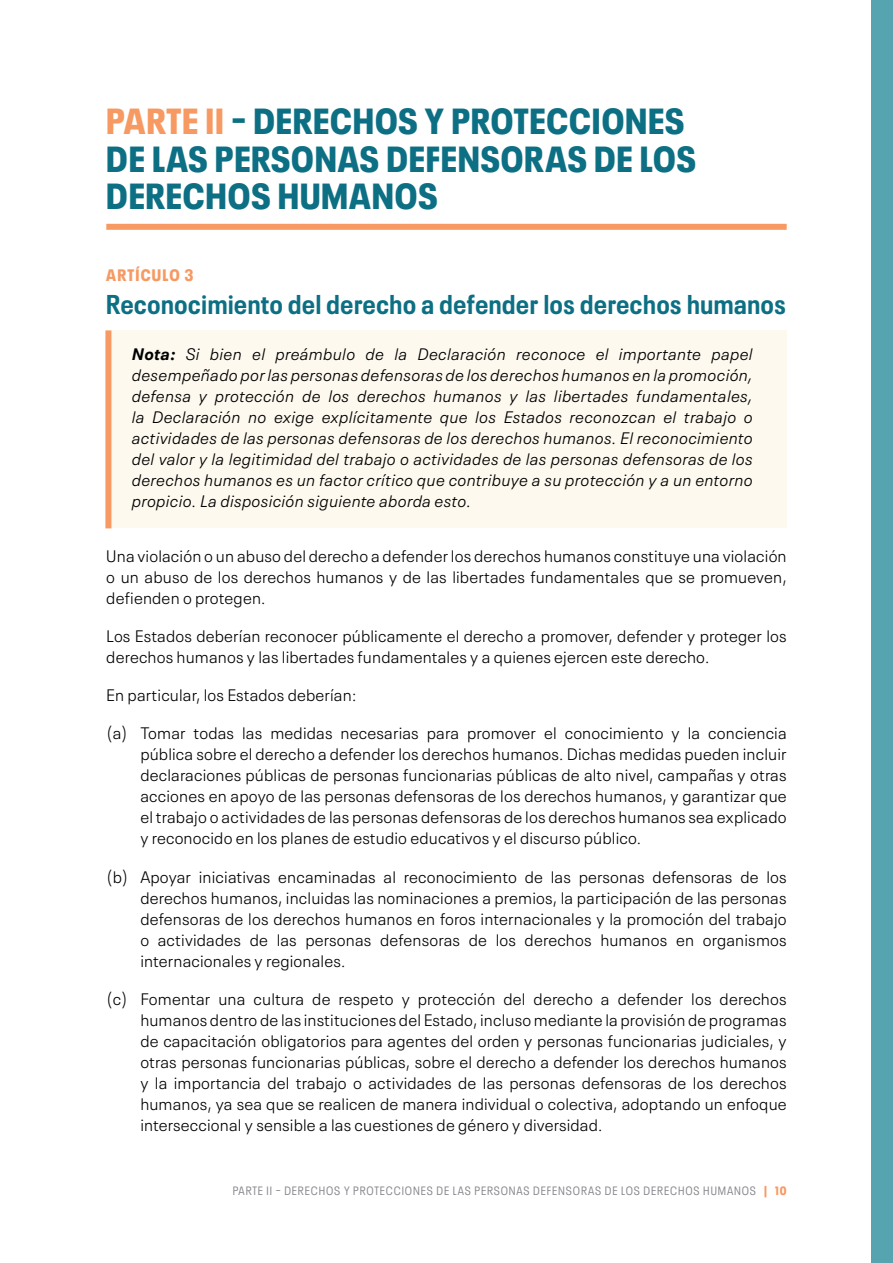
<style>
.page{position:relative;width:893px;height:1263px;background:#fff}
.page>*{position:absolute;margin:0;border:0;box-sizing:border-box;transform-origin:0 0}
.t1{font:900 condensed 36px/37.5px "Neue Plak";letter-spacing:.025em;color:#0c6f83}
.t2{font:700 condensed 27px "Neue Plak";letter-spacing:.025em;color:#0c6f83}
.t3{font:300 16.5px/21px "Neue Plak Text";letter-spacing:.01em;color:#000;text-align:justify}
.t4{font:italic 300 16.5px/21px "Neue Plak Text";letter-spacing:.02em;color:#000;text-align:justify}
.t5{font:900 condensed 16.5px "Neue Plak";letter-spacing:.075em;color:#f79962}
.t6{font:condensed 12px "Neue Plak";letter-spacing:.075em;color:#86868d}
.t7{font:900 condensed 12px "Neue Plak";color:#f79962}
.s1{color:#f79962}
.s2{font-weight:700}
</style>
<div class="page">
<div style="left:106px;top:224px;width:681px;height:6px;background:#f79962"></div>
<div style="left:106px;top:330px;width:681px;height:198px;background:#fdf9ef"></div>
<div style="left:105px;top:330px;width:6px;height:198px;background:#f79962"></div>
<div style="left:872px;top:0;width:21px;height:1263px;background:#57a4b1"></div>
<h1 class="t1" style="left:106px;top:99px;width:591px"><span class="s1">PARTE II</span> – DERECHOS Y PROTECCIONES<br>DE LAS PERSONAS DEFENSORAS DE LOS<br>DERECHOS HUMANOS</h1>
<p class="t5" style="left:106px;top:263px;width:89px">ARTÍCULO 3</p>
<h2 class="t2" style="left:106px;top:284px;width:681px">Reconocimiento del derecho a defender los derechos humanos</h2>
<p class="t4" style="left:132px;top:342px;width:622px"><span class="s2">Nota:</span> Si bien el preámbulo de la Declaración reconoce el importante papel desempeñado por las personas defensoras de los derechos humanos en la promoción, defensa y protección de los derechos humanos y las libertades fundamentales, la Declaración no exige explícitamente que los Estados reconozcan el trabajo o actividades de las personas defensoras de los derechos humanos. El reconocimiento del valor y la legitimidad del trabajo o actividades de las personas defensoras de los derechos humanos es un factor crítico que contribuye a su protección y a un entorno propicio. La disposición siguiente aborda esto.</p>
<p class="t3" style="left:106px;top:544px;width:682px">Una violación o un abuso del derecho a defender los derechos humanos constituye una violación o un abuso de los derechos humanos y de las libertades fundamentales que se promueven, defienden o protegen.</p>
<p class="t3" style="left:106px;top:624px;width:682px">Los Estados deberían reconocer públicamente el derecho a promover, defender y proteger los derechos humanos y las libertades fundamentales y a quienes ejercen este derecho.</p>
<p class="t3" style="left:106px;top:683px;width:251px">En particular, los Estados deberían:</p>
<p class="t3" style="left:140px;top:721px;width:648px;text-indent:-34px">(a) Tomar todas las medidas necesarias para promover el conocimiento y la conciencia pública sobre el derecho a defender los derechos humanos. Dichas medidas pueden incluir declaraciones públicas de personas funcionarias públicas de alto nivel, campañas y otras acciones en apoyo de las personas defensoras de los derechos humanos, y garantizar que el trabajo o actividades de las personas defensoras de los derechos humanos sea explicado y reconocido en los planes de estudio educativos y el discurso público.</p>
<p class="t3" style="left:140px;top:865px;width:648px;text-indent:-34px">(b) Apoyar iniciativas encaminadas al reconocimiento de las personas defensoras de los derechos humanos, incluidas las nominaciones a premios, la participación de las personas defensoras de los derechos humanos en foros internacionales y la promoción del trabajo o actividades de las personas defensoras de los derechos humanos en organismos internacionales y regionales.</p>
<p class="t3" style="left:140px;top:987px;width:648px;text-indent:-34px">(c) Fomentar una cultura de respeto y protección del derecho a defender los derechos humanos dentro de las instituciones del Estado, incluso mediante la provisión de programas de capacitación obligatorios para agentes del orden y personas funcionarias judiciales, y otras personas funcionarias públicas, sobre el derecho a defender los derechos humanos y la importancia del trabajo o actividades de las personas defensoras de los derechos humanos, ya sea que se realicen de manera individual o colectiva, adoptando un enfoque interseccional y sensible a las cuestiones de género y diversidad.</p>
<p class="t6" style="left:233px;top:1182px;width:176px">PARTE II – DERECHOS Y PROTECCIONES</p>
<p class="t6" style="left:436px;top:1182px;width:66px">DE LAS PERSON</p>
<p class="t6" style="left:517px;top:1182px;width:44px">AS DEFENSO</p>
<p class="t6" style="left:581px;top:1182px;width:161px">RAS DE LOS DERECHOS HUMANOS</p>
<p class="t7" style="left:764px;top:1181px;width:24px">| 10</p>
</div>
